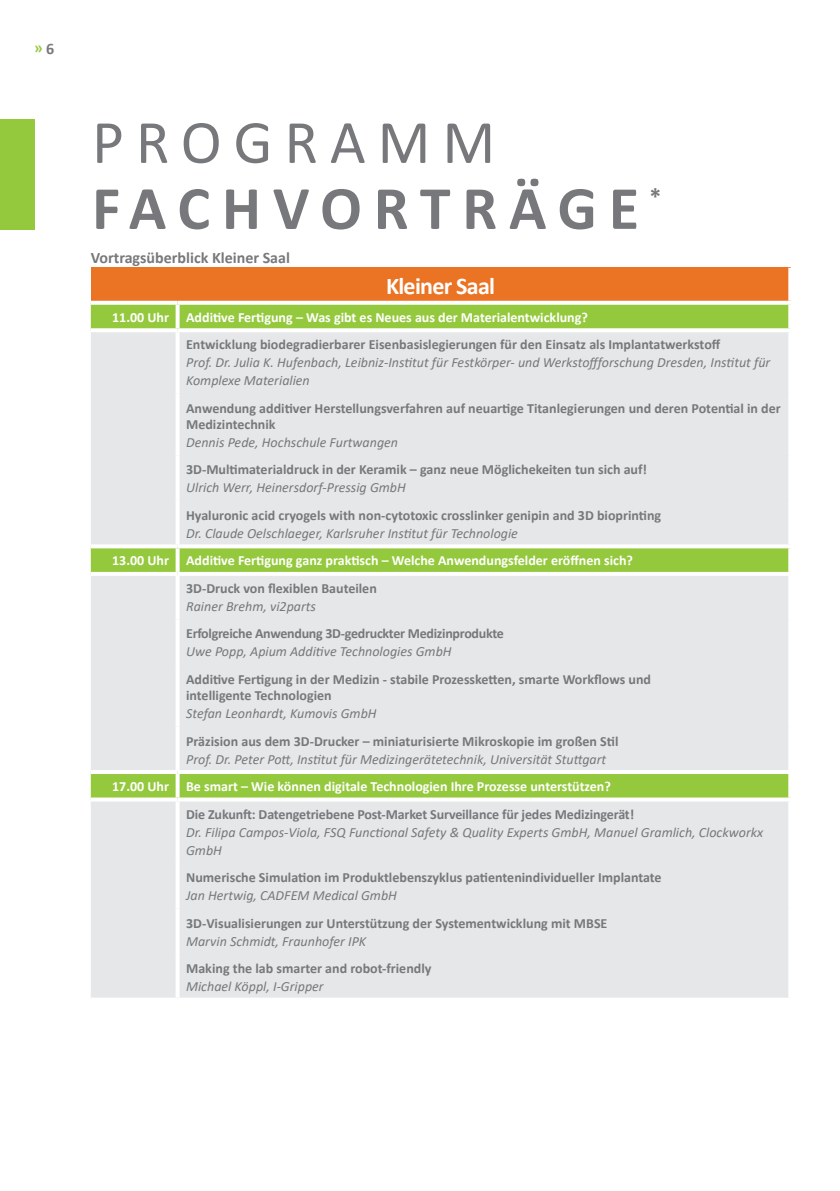
<style>
.page{position:relative;width:840px;height:1191px;background:#fff}
.page>*{position:absolute;margin:0;border:0;box-sizing:border-box;transform-origin:0 0}
.t1{font:700 62px/66px "Calibri";letter-spacing:.19em;color:#77787b}
.kopf{font:700 24px "Calibri";letter-spacing:-.03em;color:#fff}
.t2{font:700 24px "Calibri";color:#77787b}
.titel{font:700 16px "Calibri";color:#77787b}
.t3{font:700 16px "Calibri";color:#95c93d}
.tabelle_neu{font:700 14px/18px "Calibri";color:#77787b}
.tabelle_neu-2{font:italic 14px/18px "Calibri";color:#77787b}
.kopf-2{font:700 14px "Calibri";color:#fff}
.tabelle_neu-3{font:700 14px/18px "Calibri";letter-spacing:-.02em;color:#77787b}
.grund2{font:700 14px "Calibri";color:#fff}
.s1{color:#77787b}
.s2{font-weight:400}
.s3{font-weight:700;font-style:normal}
.s4{font-weight:400;font-style:italic}
</style>
<div class="page">
<div style="left:91px;top:268px;width:698px;height:35px;background:#eb7324"></div>
<div style="left:91px;top:305px;width:696px;height:23px;background:#95c93d"></div>
<svg style="left:91px;top:332px;width:696px;height:665px;background:#e0e4db"></svg>
<svg style="left:175px;top:305px;width:4px;height:23px"></svg>
<svg style="left:175px;top:332px;width:4px;height:62px"></svg>
<svg style="left:175px;top:394px;width:4px;height:61px"></svg>
<svg style="left:175px;top:455px;width:4px;height:46px"></svg>
<svg style="left:175px;top:501px;width:4px;height:43px"></svg>
<svg style="left:175px;top:548px;width:4px;height:24px"></svg>
<svg style="left:175px;top:576px;width:4px;height:43px"></svg>
<svg style="left:175px;top:619px;width:4px;height:46px"></svg>
<svg style="left:175px;top:665px;width:4px;height:61px"></svg>
<svg style="left:175px;top:726px;width:4px;height:44px"></svg>
<svg style="left:175px;top:774px;width:4px;height:23px"></svg>
<svg style="left:175px;top:801px;width:4px;height:62px"></svg>
<svg style="left:175px;top:954px;width:4px;height:43px"></svg>
<svg style="left:787px;top:268px;width:4px;height:33px"></svg>
<svg style="left:91px;top:301px;width:86px;height:4px"></svg>
<svg style="left:177px;top:301px;width:614px;height:4px"></svg>
<svg style="left:787px;top:305px;width:2px;height:23px"></svg>
<svg style="left:91px;top:328px;width:86px;height:1px"></svg>
<svg style="left:177px;top:328px;width:614px;height:2px"></svg>
<svg style="left:787px;top:332px;width:2px;height:62px"></svg>
<svg style="left:787px;top:394px;width:1px;height:61px"></svg>
<svg style="left:787px;top:455px;width:2px;height:46px"></svg>
<svg style="left:787px;top:501px;width:1px;height:43px"></svg>
<hr style="left:91px;top:544px;width:86px;height:4px;background:#fff">
<hr style="left:177px;top:544px;width:614px;height:4px;background:#fff">
<svg style="left:787px;top:548px;width:4px;height:24px"></svg>
<hr style="left:91px;top:572px;width:86px;height:4px;background:#fff">
<hr style="left:177px;top:572px;width:614px;height:4px;background:#fff">
<svg style="left:787px;top:576px;width:1px;height:43px"></svg>
<svg style="left:787px;top:619px;width:2px;height:46px"></svg>
<svg style="left:787px;top:665px;width:1px;height:61px"></svg>
<svg style="left:787px;top:726px;width:2px;height:44px"></svg>
<hr style="left:91px;top:770px;width:86px;height:4px;background:#fff">
<hr style="left:177px;top:770px;width:614px;height:4px;background:#fff">
<svg style="left:787px;top:774px;width:2px;height:23px"></svg>
<svg style="left:91px;top:797px;width:86px;height:4px"></svg>
<svg style="left:177px;top:797px;width:614px;height:4px"></svg>
<svg style="left:787px;top:801px;width:1px;height:62px"></svg>
<svg style="left:787px;top:954px;width:2px;height:43px"></svg>
<svg style="left:91px;top:997px;width:85px;height:1px"></svg>
<svg style="left:179px;top:997px;width:609px;height:1px"></svg>
<svg style="left:175px;top:863px;width:4px;height:45px"></svg>
<svg style="left:787px;top:863px;width:1px;height:45px"></svg>
<svg style="left:175px;top:908px;width:4px;height:46px"></svg>
<svg style="left:787px;top:908px;width:2px;height:46px"></svg>
<div style="left:0;top:119px;width:34px;height:111px;background:#95c93d"></div>
<p class="t3" style="left:34px;top:37px;width:22px">»<span class="s1">6</span></p>
<p class="t1" style="left:92px;top:108px;width:548px"><span class="s2">PROGRAMM<br></span>FACHVORTRÄGE</p>
<p class="titel" style="left:91px;top:247px;width:201px">Vortragsüberblick Kleiner Saal</p>
<p class="kopf" style="left:386px;top:269px;width:110px">Kleiner Saal</p>
<p class="t2" style="left:649px;top:180px;width:13px">*</p>
<p class="grund2" style="left:112px;top:307px;width:58px">11.00 Uhr</p>
<p class="kopf-2" style="left:186px;top:307px;width:403px">Additive Fertigung – Was gibt es Neues aus der Materialentwicklung?</p>
<p class="tabelle_neu-2" style="left:186px;top:335px;width:585px"><span class="s3">Entwicklung biodegradierbarer Eisenbasislegierungen für den Einsatz als Implantatwerkstoff<br></span>Prof. Dr. Julia K. Hufenbach, Leibniz-Institut für Festkörper- und Werkstoffforschung Dresden, Institut für<br>Komplexe Materialien</p>
<p class="tabelle_neu" style="left:186px;top:400px;width:596px;line-height:16px">Anwendung additiver Herstellungsverfahren auf neuartige Titanlegierungen und deren Potential in der<br>Medizintechnik</p>
<p class="tabelle_neu-2" style="left:186px;top:432px;width:213px">Dennis Pede, Hochschule Furtwangen</p>
<p class="tabelle_neu" style="left:186px;top:460px;width:462px">3D-Multimaterialdruck in der Keramik – ganz neue Möglichekeiten tun sich auf!<br><span class="s4">Ulrich Werr, Heinersdorf-Pressig GmbH</span></p>
<p class="tabelle_neu" style="left:186px;top:506px;width:476px">Hyaluronic acid cryogels with non-cytotoxic crosslinker genipin and 3D bioprinting<br><span class="s4">Dr. Claude Oelschlaeger, Karlsruher Institut für Technologie</span></p>
<p class="grund2" style="left:112px;top:551px;width:58px">13.00 Uhr</p>
<p class="kopf-2" style="left:186px;top:551px;width:448px">Additive Fertigung ganz praktisch – Welche Anwendungsfelder eröffnen sich?</p>
<p class="tabelle_neu" style="left:186px;top:579px;width:192px">3D-Druck von flexiblen Bauteilen<br><span class="s4">Rainer Brehm, vi2parts</span></p>
<p class="tabelle_neu-3" style="left:186px;top:624px;width:319px">Erfolgreiche Anwendung 3D-gedruckter Medizinprodukte<br><span class="s4">Uwe Popp, Apium Additive Technologies GmbH</span></p>
<p class="tabelle_neu" style="left:186px;top:671px;width:466px;line-height:16px">Additive Fertigung in der Medizin - stabile Prozessketten, smarte Workflows und intelligente Technologien</p>
<p class="tabelle_neu-2" style="left:186px;top:704px;width:192px">Stefan Leonhardt, Kumovis GmbH</p>
<p class="tabelle_neu-2" style="left:186px;top:731px;width:433px"><span class="s3">Präzision aus dem 3D-Drucker – miniaturisierte Mikroskopie im großen Stil<br></span>Prof. Dr. Peter Pott, Institut für Medizingerätetechnik, Universität Stuttgart</p>
<p class="grund2" style="left:112px;top:776px;width:58px">17.00 Uhr</p>
<p class="kopf-2" style="left:186px;top:776px;width:426px">Be smart – Wie können digitale Technologien Ihre Prozesse unterstützen?</p>
<p class="tabelle_neu-2" style="left:186px;top:804px;width:578px"><span class="s3">Die Zukunft: Datengetriebene Post-Market Surveillance für jedes Medizingerät!<br></span>Dr. Filipa Campos-Viola, FSQ Functional Safety &amp; Quality Experts GmbH, Manuel Gramlich, Clockworkx<br>GmbH</p>
<p class="tabelle_neu" style="left:186px;top:868px;width:477px">Numerische Simulation im Produktlebenszyklus patientenindividueller Implantate<br><span class="s4">Jan Hertwig, CADFEM Medical GmbH</span></p>
<p class="tabelle_neu" style="left:186px;top:914px;width:422px">3D-Visualisierungen zur Unterstützung der Systementwicklung mit MBSE<br><span class="s4">Marvin Schmidt, Fraunhofer IPK</span></p>
<p class="tabelle_neu" style="left:186px;top:959px;width:247px">Making the lab smarter and robot-friendly<br><span class="s4">Michael Köppl, I-Gripper</span></p>
</div>
